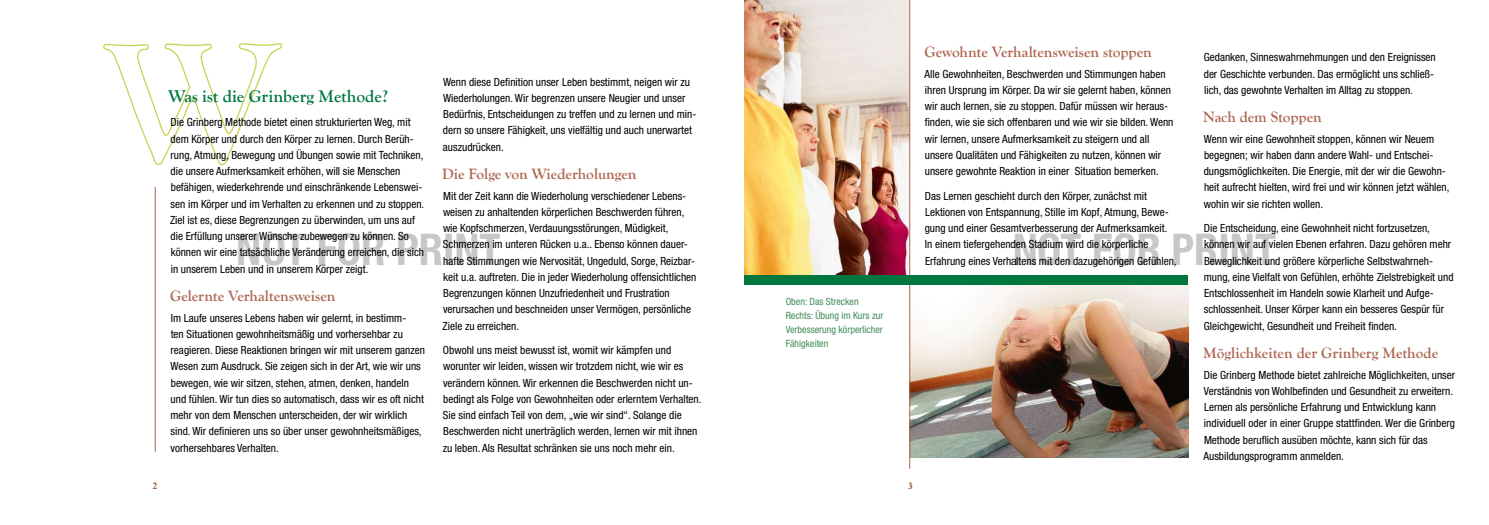
<style>
.page{position:relative;width:1489px;height:525px;background:#fff}
.page>*{position:absolute;margin:0;border:0;box-sizing:border-box;transform-origin:0 0}
.t1{font:700 condensed 43.75px "Helvetica Neue LT Std";color:#000}
.t2{font:700 17.5px "Goudy Old Sty T";color:#00773d}
.t3{font:700 15.38px "Goudy Old Sty T";color:#ad654f}
.t4{font:condensed 11.25px/16.2px "Helvetica Neue LT Std";color:#000}
.t5{font:condensed 10px/13.8px "Helvetica Neue LT Std";color:#438e5a}
.t6{font:700 10px "Goudy Old Sty T";color:#ad654f}
.s1{font-size:14.62px}
</style>
<div class="page">
<img style="left:744px;top:0;width:165px;height:275px">
<img style="left:910px;top:284px;width:278px;height:173px">
<svg style="left:103px;top:43px;width:180px;height:123px"></svg>
<hr style="left:155px;top:187px;width:1px;height:264px;background:#ad654f">
<hr style="left:909px;top:0;width:1px;height:468px;background:#ad654f">
<div style="left:744px;top:275px;width:444px;height:9px;background:#00773d"></div>
<h3 class="t3" style="left:924px;top:43px;width:229px">Gewohnte Verhaltensweisen stoppen</h3>
<p class="t4" style="left:924px;top:65px;width:250px">Alle Gewohnheiten, Beschwerden und Stimmungen haben ihren Ursprung im Körper. Da wir sie gelernt haben, können wir auch lernen, sie zu stoppen. Dafür müssen wir heraus&shy;finden, wie sie sich offenbaren und wie wir sie bilden. Wenn wir lernen, unsere Aufmerksamkeit zu steigern und all unsere Qualitäten und Fähigkeiten zu nutzen, können wir unsere gewohnte Reaktion in einer Situation bemerken.</p>
<p class="t4" style="left:924px;top:187px;width:253px">Das Lernen geschieht durch den Körper, zunächst mit Lektionen von Entspannung, Stille im Kopf, Atmung, Bewe&shy;gung und einer Gesamtverbesserung der Aufmerksamkeit.<br>In einem tiefergehenden Stadium wird die körperliche Erfahrung eines Verhaltens mit den dazugehörigen Gefühlen,</p>
<p class="t4" style="left:1203px;top:49px;width:233px">Gedanken, Sinneswahrnehmungen und den Ereignissen der Geschichte verbunden. Das ermöglicht uns schließ&shy;lich, das gewohnte Verhalten im Alltag zu stoppen.</p>
<h3 class="t3" style="left:1203px;top:108px;width:120px">Nach dem Stoppen</h3>
<p class="t4" style="left:1203px;top:130px;width:247px">Wenn wir eine Gewohnheit stoppen, können wir Neuem begegnen; wir haben dann andere Wahl- und Entschei&shy;dungsmöglichkeiten. Die Energie, mit der wir die Gewohn&shy;heit aufrecht hielten, wird frei und wir können jetzt wählen, wohin wir sie richten wollen.</p>
<p class="t4" style="left:1203px;top:220px;width:251px">Die Entscheidung, eine Gewohnheit nicht fortzusetzen, können wir auf vielen Ebenen erfahren. Dazu gehören mehr Beweglichkeit und größere körperliche Selbstwahrneh&shy;mung, eine Vielfalt von Gefühlen, erhöhte Zielstrebigkeit und Entschlossenheit im Handeln sowie Klarheit und Aufge&shy;schlossenheit. Unser Körper kann ein besseres Gespür für Gleichgewicht, Gesundheit und Freiheit finden.</p>
<h3 class="t3" style="left:1203px;top:344px;width:236px">Möglichkeiten der Grinberg Methode</h3>
<p class="t4" style="left:1203px;top:366px;width:253px">Die Grinberg Methode bietet zahlreiche Möglichkeiten, unser Verständnis von Wohlbefinden und Gesundheit zu erweitern.<br>Lernen als persönliche Erfahrung und Entwicklung kann individuell oder in einer Gruppe stattfinden. Wer die Grinberg Methode beruflich ausüben möchte, kann sich für das Ausbildungsprogramm anmelden.</p>
<p class="t4" style="left:443px;top:73px;width:255px">Wenn diese Definition unser Leben bestimmt, neigen wir zu Wiederholungen. Wir begrenzen unsere Neugier und unser Bedürfnis, Entscheidungen zu treffen und zu lernen und min&shy;dern so unsere Fähigkeit, uns vielfältig und auch unerwartet auszudrücken.</p>
<h3 class="t3" style="left:442px;top:165px;width:196px">Die Folge von Wiederhol<span class="s1">u</span>ngen</h3>
<p class="t4" style="left:442px;top:187px;width:255px">Mit der Zeit kann die Wiederholung verschiedener Lebens&shy;weisen zu anhaltenden körperlichen Beschwerden führen, wie Kopfschmerzen, Verdauungsstörungen, Müdigkeit, Schmerzen im unteren Rücken u.a.. Ebenso können dauer&shy;hafte Stimmungen wie Nervosität, Ungeduld, Sorge, Reizbar&shy;keit u.a. auftreten. Die in jeder Wiederholung offensichtlichen Begrenzungen können Unzufriedenheit und Frustration verursachen und beschneiden unser Vermögen, persönliche Ziele zu erreichen.</p>
<p class="t4" style="left:442px;top:342px;width:260px">Obwohl uns meist bewusst ist, womit wir kämpfen und worunter wir leiden, wissen wir trotzdem nicht, wie wir es verändern können. Wir erkennen die Beschwerden nicht un&shy;bedingt als Folge von Gewohnheiten oder erlerntem Verhalten.<br>Sie sind einfach Teil von dem, „wie wir sind“. Solange die Beschwerden nicht unerträglich werden, lernen wir mit ihnen zu leben. Als Resultat schränken sie uns noch mehr ein.</p>
<h2 class="t2" style="left:168px;top:86px;width:221px">Was ist die Grinberg Methode?</h2>
<p class="t4" style="left:170px;top:114px;width:256px">Die Grinberg Methode bietet einen strukturierten Weg, mit dem Körper und durch den Körper zu lernen. Durch Berüh&shy;rung, Atmung, Bewegung und Übungen sowie mit Techniken, die unsere Aufmerksamkeit erhöhen, will sie Menschen befähigen, wiederkehrende und einschränkende Lebenswei&shy;sen im Körper und im Verhalten zu erkennen und zu stoppen.<br>Ziel ist es, diese Begrenzungen zu überwinden, um uns auf die Erfüllung unserer Wünsche zubewegen zu können. So können wir eine tatsächliche Veränderung erreichen, die sich in unserem Leben und in unserem Körper zeigt.</p>
<h3 class="t3" style="left:170px;top:287px;width:167px">Gelernte Verhaltensweisen</h3>
<p class="t4" style="left:170px;top:309px;width:256px">Im Laufe unseres Lebens haben wir gelernt, in bestimm-<br>ten Situationen gewohnheitsmäßig und vorhersehbar zu reagieren. Diese Reaktionen bringen wir mit unserem ganzen Wesen zum Ausdruck. Sie zeigen sich in der Art, wie wir uns bewegen, wie wir sitzen, stehen, atmen, denken, handeln und fühlen. Wir tun dies so automatisch, dass wir es oft nicht mehr von dem Menschen unterscheiden, der wir wirklich sind. Wir definieren uns so über unser gewohnheitsmäßiges, vorhersehbares Verhalten.</p>
<h1 class="t1" style="left:237px;top:222px;width:265px">NOT FOR PRINT</h1>
<h1 class="t1" style="left:1012px;top:222px;width:265px">NOT FOR PRINT</h1>
<p class="t5" style="left:785px;top:295px;width:99px">Oben: Das Strecken<br>Rechts: Übung im Kurs zur<br>Verbesserung körperlicher<br>Fähigkeiten</p>
<p class="t6" style="left:152px;top:479px;width:6px">2</p>
<p class="t6" style="left:908px;top:479px;width:6px">3</p>
</div>
